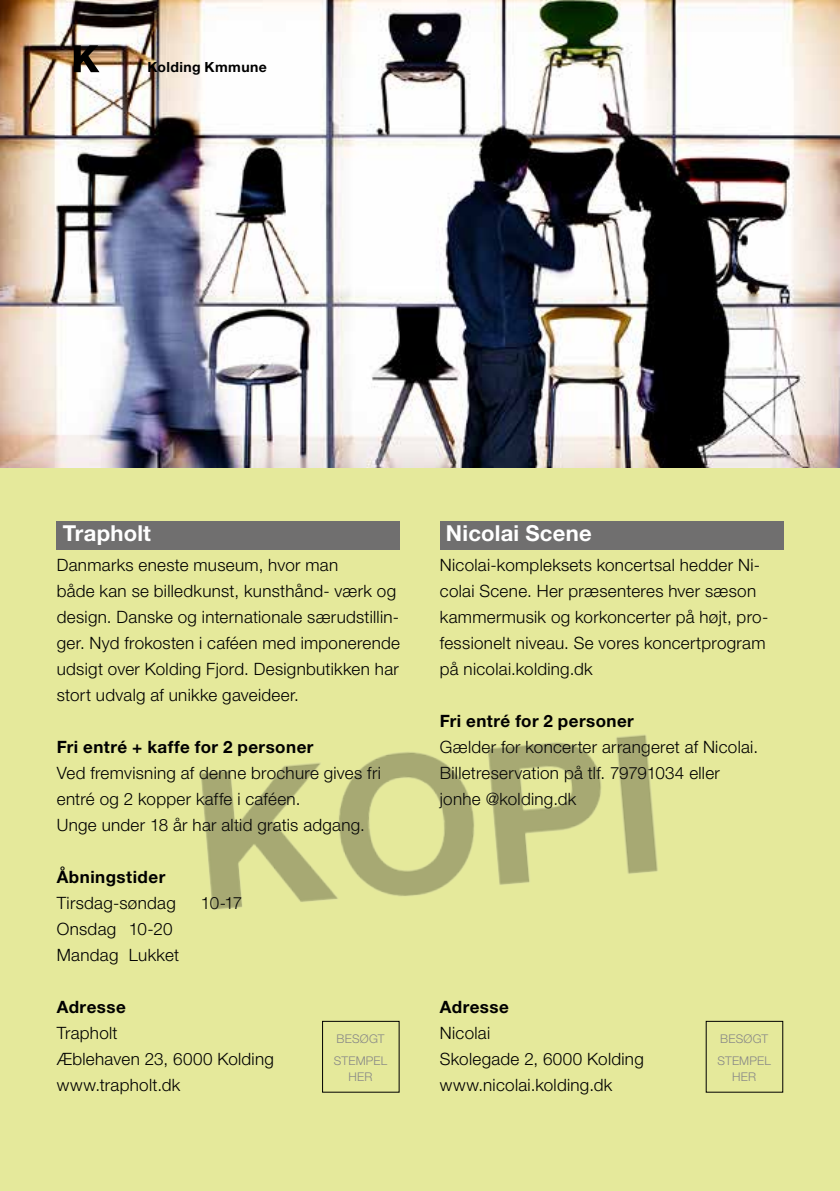
<style>
.page{position:relative;width:840px;height:1191px;background:#fff}
.page>*{position:absolute;margin:0;border:0;box-sizing:border-box;transform-origin:0 0}
.t1{font:700 22px "Helvetica Neue LT Std";letter-spacing:.01em;color:#fff}
.t2{font:300 17px/26px "Helvetica Neue LT Std";letter-spacing:.02em;color:#000}
.t3{font:700 17px "Helvetica Neue LT Std";letter-spacing:.025em;color:#000}
.t4{font:700 14px "Helvetica Neue LT Std";letter-spacing:.025em;color:#000}
.t5{font:300 12px/22px "Helvetica Neue LT Std";letter-spacing:.015em;color:#878787}
</style>
<div class="page">
<img style="left:0;top:0;width:839px;height:468px">
<svg style="left:74px;top:45px;width:25px;height:27px"></svg>
<div style="left:0;top:468px;width:839px;height:723px;background:#e5e99b"></div>
<div style="left:57px;top:522px;width:343px;height:28px;background:#706f6f"></div>
<div style="left:439px;top:522px;width:343px;height:28px;background:#706f6f"></div>
<div style="left:322px;top:1020px;width:77px;height:72px;border:1px solid #000"></div>
<img style="left:201px;top:735px;width:457px;height:175px">
<p class="t4" style="left:147px;top:59px;width:121px">Kolding Kmmune</p>
<p class="t1" style="left:63px;top:520px;width:89px">Trapholt</p>
<p class="t2" style="left:57px;top:552px;width:345px">Danmarks eneste museum, hvor man<br>både kan se billedkunst, kunsthånd- værk og design. Danske og internationale særudstillin&shy;ger. Nyd frokosten i caféen med imponerende udsigt over Kolding Fjord. Designbutikken har stort udvalg af unikke gaveideer.</p>
<p class="t3" style="left:57px;top:736px;width:258px">Fri entré + kaffe for 2 personer</p>
<p class="t2" style="left:57px;top:760px;width:325px">Ved fremvisning af denne brochure gives fri entré og 2 kopper kaffe i caféen.<br>Unge under 18 år har altid gratis adgang.</p>
<p class="t3" style="left:57px;top:866px;width:110px">Åbningstider</p>
<p class="t2" style="left:57px;top:890px;width:120px">Tirsdag-søndag</p>
<p class="t2" style="left:201px;top:890px;width:43px">10-17</p>
<p class="t2" style="left:57px;top:916px;width:124px">Onsdag 10-20<br>Mandag Lukket</p>
<p class="t3" style="left:57px;top:996px;width:70px">Adresse</p>
<p class="t2" style="left:57px;top:1020px;width:218px">Trapholt<br>Æblehaven 23, 6000 Kolding www.trapholt.dk</p>
<p class="t5" style="left:333px;top:1027px;width:55px">BESØGT<br>STEMPEL</p>
<p class="t5" style="left:348px;top:1065px;width:25px">HER</p>
<p class="t1" style="left:445px;top:520px;width:147px">Nicolai Scene</p>
<p class="t2" style="left:439px;top:552px;width:330px">Nicolai-kompleksets koncertsal hedder Ni&shy;colai Scene. Her præsenteres hver sæson kammermusik og korkoncerter på højt, pro&shy;fessionelt niveau. Se vores koncertprogram på nicolai.kolding.dk</p>
<p class="t3" style="left:439px;top:711px;width:195px">Fri entré for 2 personer</p>
<p class="t2" style="left:439px;top:734px;width:319px">Gælder for koncerter arrangeret af Nicolai.<br>Billetreservation på tlf. 79791034 eller jonhe @kolding.dk</p>
<p class="t3" style="left:439px;top:996px;width:70px">Adresse</p>
<p class="t2" style="left:439px;top:1020px;width:205px">Nicolai<br>Skolegade 2, 6000 Kolding www.nicolai.kolding.dk</p>
<p class="t5" style="left:717px;top:1027px;width:55px">BESØGT<br>STEMPEL</p>
<p class="t5" style="left:731px;top:1065px;width:25px">HER</p>
</div>
